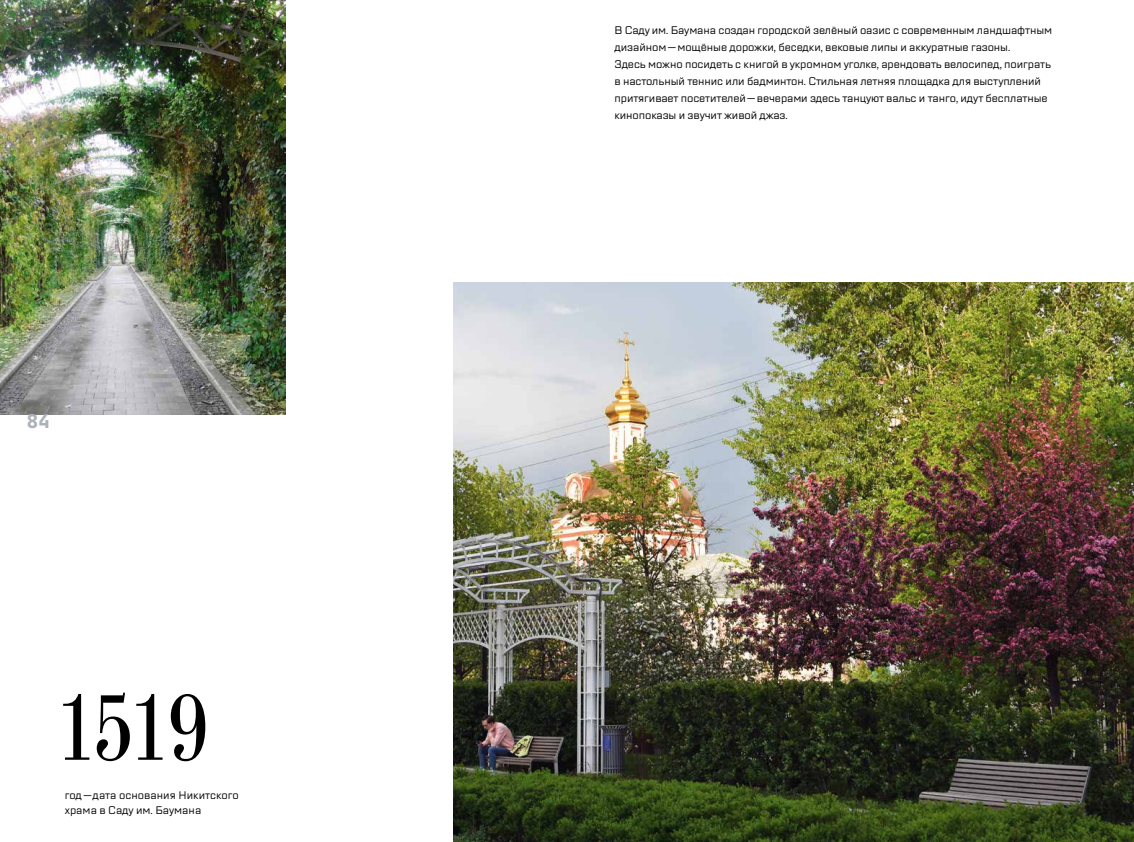
<style>
.page{position:relative;width:1134px;height:842px;background:#fff}
.page>*{position:absolute;margin:0;border:0;box-sizing:border-box;transform-origin:0 0}
.t1{font:92px "DX Old Standard Condensed No 2";color:#000}
.t2{font:800 19px "Jet Brains Mono";color:#adb1b8}
.t3{font:11px/17px "TT Lakes Neue Trial";letter-spacing:-.005em;color:#000}
</style>
<div class="page">
<img style="left:0;top:0;width:286px;height:414px">
<img style="left:453px;top:282px;width:681px;height:560px">
<h2 class="t2" style="left:27px;top:409px;width:24px">84</h2>
<h1 class="t1" style="left:59px;top:677px;width:152px">1519</h1>
<p class="t3" style="left:65px;top:787px;width:176px;line-height:15px">год—дата основания Никитского храма в Саду им. Баумана</p>
<p class="t3" style="left:614px;top:21px;width:439px">В Саду им. Баумана создан городской зелёный оазис с современным ландшафтным дизайном—мощёные дорожки, беседки, вековые липы и аккуратные газоны.<br>Здесь можно посидеть с книгой в укромном уголке, арендовать велосипед, поиграть в настольный теннис или бадминтон. Стильная летняя площадка для выступлений притягивает посетителей—вечерами здесь танцуют вальс и танго, идут бесплатные кинопоказы и звучит живой джаз.</p>
</div>
